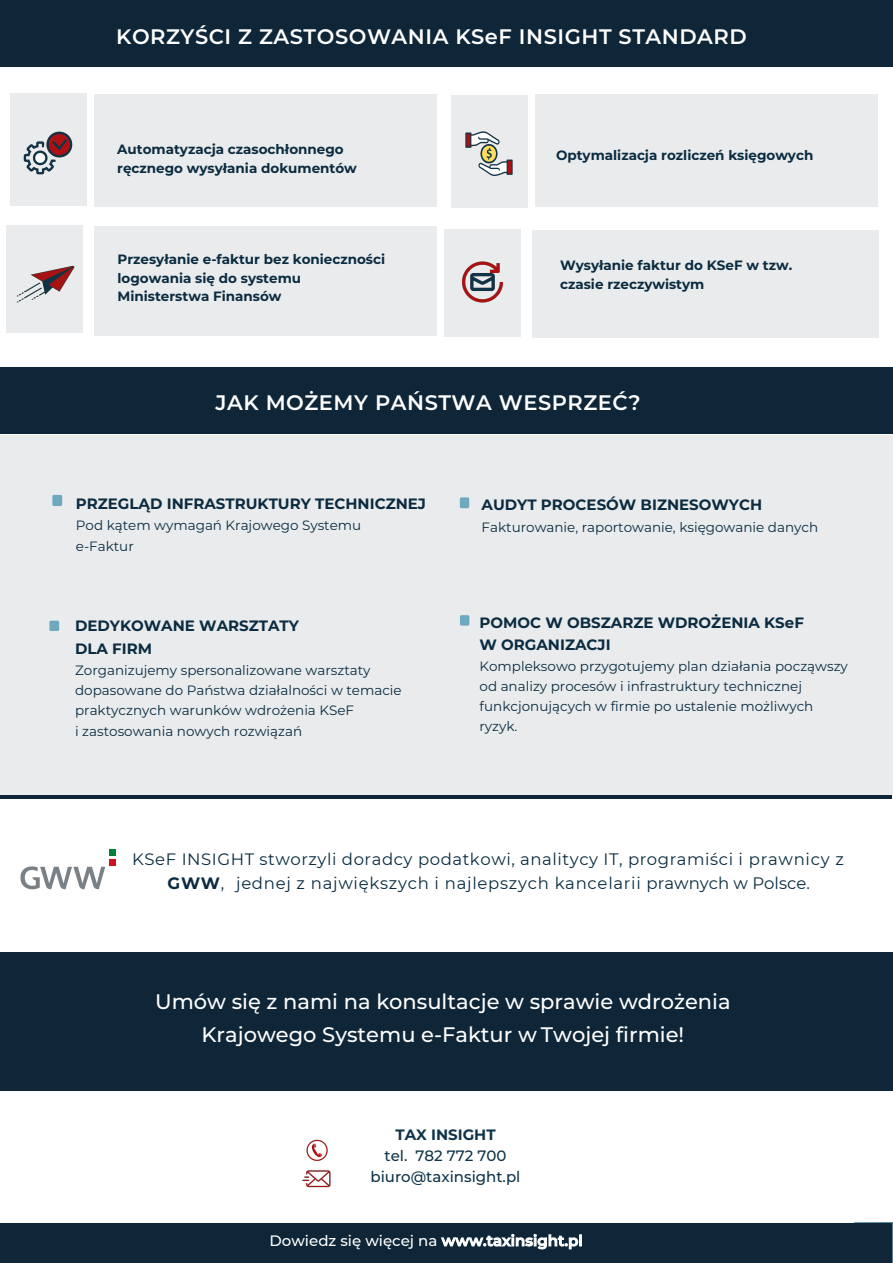
<style>
.page{position:relative;width:893px;height:1263px;background:#fff}
.page>*{position:absolute;margin:0;border:0;box-sizing:border-box;transform-origin:0 0}
.t1{font:500 21px/32.5px "Montserrat";color:#fff;text-align:center}
.t2{font:600 21px "Montserrat";letter-spacing:.025em;color:#fff}
.t3{font:16.5px/23.9px "Montserrat";letter-spacing:.035em;color:#0a2b40;text-align:center}
.t4{font:700 15px/22.5px "Montserrat";color:#0a2b40}
.t5{font:500 15px "Montserrat";color:#fff}
.t6{font:500 15px/21px "Montserrat";color:#0f3348;text-align:center}
.t7{font:700 15px "Montserrat";color:#0f3348}
.t8{font:13.5px/20.2px "Montserrat";color:#0a2b40}
.t9{font:700 13.5px/18.8px "Montserrat";color:#0a2b40}
.s1{font-weight:700}
.s2{font-weight:600}
</style>
<div class="page">
<div style="left:0;top:0;width:893px;height:67px;background:#0e2637"></div>
<img style="left:892px;top:1223px;width:1px;height:40px">
<svg style="left:20px;top:866px;width:85px;height:23px"></svg>
<div style="left:109px;top:848px;width:6px;height:7px;background:#018138"></div>
<div style="left:109px;top:859px;width:6px;height:7px;background:#cd141e"></div>
<div style="left:0;top:953px;width:893px;height:138px;background:#0e2637"></div>
<div style="left:0;top:1223px;width:892px;height:40px;background:#0e2637"></div>
<img style="left:306px;top:1139px;width:22px;height:22px">
<div style="left:535px;top:95px;width:343px;height:112px;background:#e9ebec"></div>
<div style="left:451px;top:95px;width:76px;height:113px;background:#e9ebec"></div>
<div style="left:94px;top:226px;width:343px;height:109px;background:#e9ebec"></div>
<div style="left:7px;top:225px;width:76px;height:108px;background:#e9ebec"></div>
<div style="left:94px;top:95px;width:343px;height:112px;background:#e9ebec"></div>
<div style="left:10px;top:94px;width:77px;height:112px;background:#e9ebec"></div>
<div style="left:532px;top:230px;width:347px;height:108px;background:#e9ebec"></div>
<div style="left:445px;top:229px;width:76px;height:108px;background:#e9ebec"></div>
<img style="left:23px;top:131px;width:50px;height:44px">
<img style="left:465px;top:131px;width:48px;height:45px">
<div style="left:0;top:435px;width:893px;height:360px;background:#e9ebec"></div>
<div style="left:460px;top:497px;width:9px;height:11px;background:#6fa9c0"></div>
<hr style="left:0;top:795px;width:892px;height:4px;background:#0e2637">
<div style="left:460px;top:615px;width:9px;height:11px;background:#6fa9c0"></div>
<div style="left:52px;top:495px;width:10px;height:11px;background:#6fa9c0;border-radius:2px"></div>
<div style="left:49px;top:621px;width:10px;height:10px;background:#6fa9c0"></div>
<div style="left:0;top:368px;width:893px;height:66px;background:#0e2637"></div>
<img style="left:17px;top:265px;width:58px;height:38px">
<img style="left:462px;top:261px;width:41px;height:42px">
<img style="left:303px;top:1170px;width:28px;height:18px">
<h1 class="t2" style="left:116px;top:22px;width:632px">KORZYŚCI Z ZASTOSOWANIA KSeF INSIGHT STANDARD</h1>
<p class="t9" style="left:117px;top:139px;width:241px">Automatyzacja czasochłonnego ręcznego wysyłania dokumentów</p>
<p class="t9" style="left:556px;top:145px;width:259px">Optymalizacja rozliczeń księgowych</p>
<p class="t9" style="left:118px;top:249px;width:269px">Przesyłanie e-faktur bez konieczności logowania się do systemu<br>Ministerstwa Finansów</p>
<p class="t9" style="left:560px;top:255px;width:234px;line-height:19.4px">Wysyłanie faktur do KSeF w tzw. czasie rzeczywistym</p>
<h1 class="t2" style="left:216px;top:388px;width:427px">JAK MOŻEMY PAŃSTWA WESPRZEĆ?</h1>
<p class="t4" style="left:76px;top:492px;width:352px">PRZEGLĄD INFRASTRUKTURY TECHNICZNEJ</p>
<p class="t8" style="left:76px;top:515px;width:287px">Pod kątem wymagań Krajowego Systemu e-Faktur</p>
<p class="t4" style="left:75px;top:614px;width:225px">DEDYKOWANE WARSZTATY<br>DLA FIRM</p>
<p class="t8" style="left:75px;top:659px;width:328px">Zorganizujemy spersonalizowane warsztaty dopasowane do Państwa działalności w temacie praktycznych warunków wdrożenia KSeF<br>i zastosowania nowych rozwiązań</p>
<p class="t4" style="left:482px;top:493px;width:282px">AUDYT PROCESÓW BIZNESOWYCH</p>
<p class="t8" style="left:482px;top:517px;width:338px">Fakturowanie, raportowanie, księgowanie danych</p>
<p class="t4" style="left:479px;top:610px;width:326px">POMOC W OBSZARZE WDROŻENIA KSeF<br>W ORGANIZACJI</p>
<p class="t8" style="left:479px;top:656px;width:370px">Kompleksowo przygotujemy plan działania począwszy od analizy procesów i infrastruktury technicznej funkcjonujących w firmie po ustalenie możliwych ryzyk.</p>
<p class="t3" style="left:132px;top:846px;width:713px">KSeF INSIGHT stworzyli doradcy podatkowi, analitycy IT, programiści i prawnicy z<br><span class="s1">GWW</span>, jednej z największych i najlepszych kancelarii prawnych w Polsce.</p>
<h1 class="t1" style="left:155px;top:985px;width:577px">Umów się z nami na konsultacje w sprawie wdrożenia<br>Krajowego Systemu e-Faktur w Twojej firmie!</h1>
<p class="t7" style="left:395px;top:1124px;width:102px">TAX INSIGHT</p>
<p class="t6" style="left:371px;top:1145px;width:151px">tel. 782 772 700 biuro@taxinsight.pl</p>
<p class="t5" style="left:270px;top:1230px;width:315px">Dowiedz się więcej na <span class="s2">www.taxinsight.pl</span></p>
</div>
